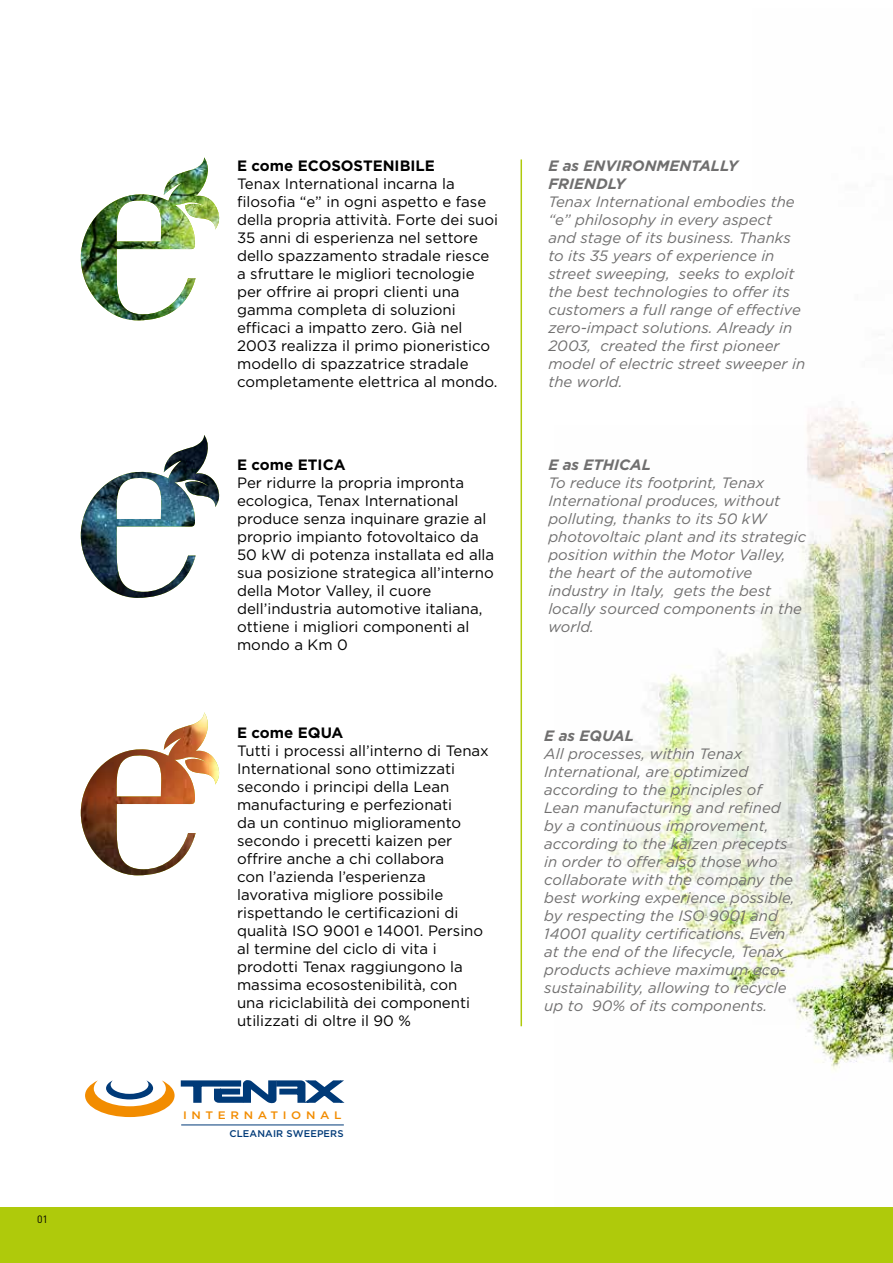
<style>
.page{position:relative;width:893px;height:1263px;background:#fff}
.page>*{position:absolute;margin:0;border:0;box-sizing:border-box;transform-origin:0 0}
.t1{font:15px/18px "Gotham";color:#000}
.t2{font:italic 15px/18px "Gotham";color:#706f6f}
.t3{font:italic 700 15px/18px "Gotham";color:#706f6f}
.t4{font:700 15px "Gotham";color:#000}
.t5{font:500 10.8px "Gotham";letter-spacing:.385em;color:#f28c00;scale:1.1 1}
.t6{font:10.5px "DIN Pro";color:#000}
.t7{font:500 9.75px "Gotham";letter-spacing:.015em;color:#003a78}
</style>
<div class="page">
<img style="left:555px;top:425px;width:338px;height:783px">
<svg style="left:85px;top:1080px;width:260px;height:37px"></svg>
<hr style="left:181px;top:1124px;width:163px;height:1px;background:#003a78">
<div style="left:0;top:1208px;width:893px;height:55px;background:#afca0b"></div>
<img style="left:81px;top:157px;width:138px;height:163px">
<img style="left:81px;top:435px;width:138px;height:163px">
<img style="left:81px;top:712px;width:138px;height:163px">
<hr style="left:520px;top:159px;width:2px;height:867px;background:#afca0b">
<p class="t6" style="left:37px;top:1212px;width:12px">01</p>
<p class="t4" style="left:237px;top:156px;width:199px">E come ECOSOSTENIBILE</p>
<p class="t1" style="left:237px;top:175px;width:263px">Tenax International incarna la filosofia “e” in ogni aspetto e fase della propria attività. Forte dei suoi 35 anni di esperienza nel settore dello spazzamento stradale riesce a sfruttare le migliori tecnologie per offrire ai propri clienti una gamma completa di soluzioni efficaci a impatto zero. Già nel 2003 realizza il primo pioneristico modello di spazzatrice stradale completamente elettrica al mondo.</p>
<p class="t4" style="left:237px;top:454px;width:110px">E come ETICA</p>
<p class="t1" style="left:237px;top:473px;width:259px">Per ridurre la propria impronta ecologica, Tenax International produce senza inquinare grazie al proprio impianto fotovoltaico da<br>50 kW di potenza installata ed alla sua posizione strategica all’interno della Motor Valley, il cuore dell’industria automotive italiana, ottiene i migliori componenti al mondo a Km 0</p>
<p class="t4" style="left:237px;top:723px;width:108px">E come EQUA</p>
<p class="t1" style="left:237px;top:741px;width:253px">Tutti i processi all’interno di Tenax<br>International sono ottimizzati secondo i principi della Lean manufacturing e perfezionati<br>da un continuo miglioramento secondo i precetti kaizen per offrire anche a chi collabora<br>con l’azienda l’esperienza lavorativa migliore possibile rispettando le certificazioni di qualità ISO 9001 e 14001. Persino al termine del ciclo di vita i prodotti Tenax raggiungono la massima ecosostenibilità, con<br>una riciclabilità dei componenti utilizzati di oltre il 90 %</p>
<p class="t5" style="left:183px;top:1108px;width:145px">INTERNATIONAL</p>
<p class="t7" style="left:229px;top:1127px;width:116px">CLEANAIR SWEEPERS</p>
<p class="t3" style="left:548px;top:157px;width:191px">E as ENVIRONMENTALLY<br>FRIENDLY</p>
<p class="t2" style="left:548px;top:193px;width:258px">Tenax International embodies the “e” philosophy in every aspect<br>and stage of its business. Thanks to its 35 years of experience in street sweeping, seeks to exploit the best technologies to offer its customers a full range of effective zero-impact solutions. Already in<br>2003, created the first pioneer model of electric street sweeper in the world.</p>
<p class="t3" style="left:548px;top:455px;width:104px">E as ETHICAL</p>
<p class="t2" style="left:548px;top:473px;width:259px">To reduce its footprint, Tenax<br>International produces, without polluting, thanks to its 50 kW photovoltaic plant and its strategic position within the Motor Valley, the heart of the automotive industry in Italy, gets the best locally sourced components in the world.</p>
<p class="t3" style="left:544px;top:726px;width:91px">E as EQUAL</p>
<p class="t2" style="left:544px;top:744px;width:252px">All processes, within Tenax<br>International, are optimized according to the principles of<br>Lean manufacturing and refined by a continuous improvement, according to the kaizen precepts in order to offer also those who collaborate with the company the best working experience possible, by respecting the ISO 9001 and<br>14001 quality certifications. Even at the end of the lifecycle, Tenax products achieve maximum eco&shy;sustainability, allowing to recycle up to 90% of its components.</p>
</div>
